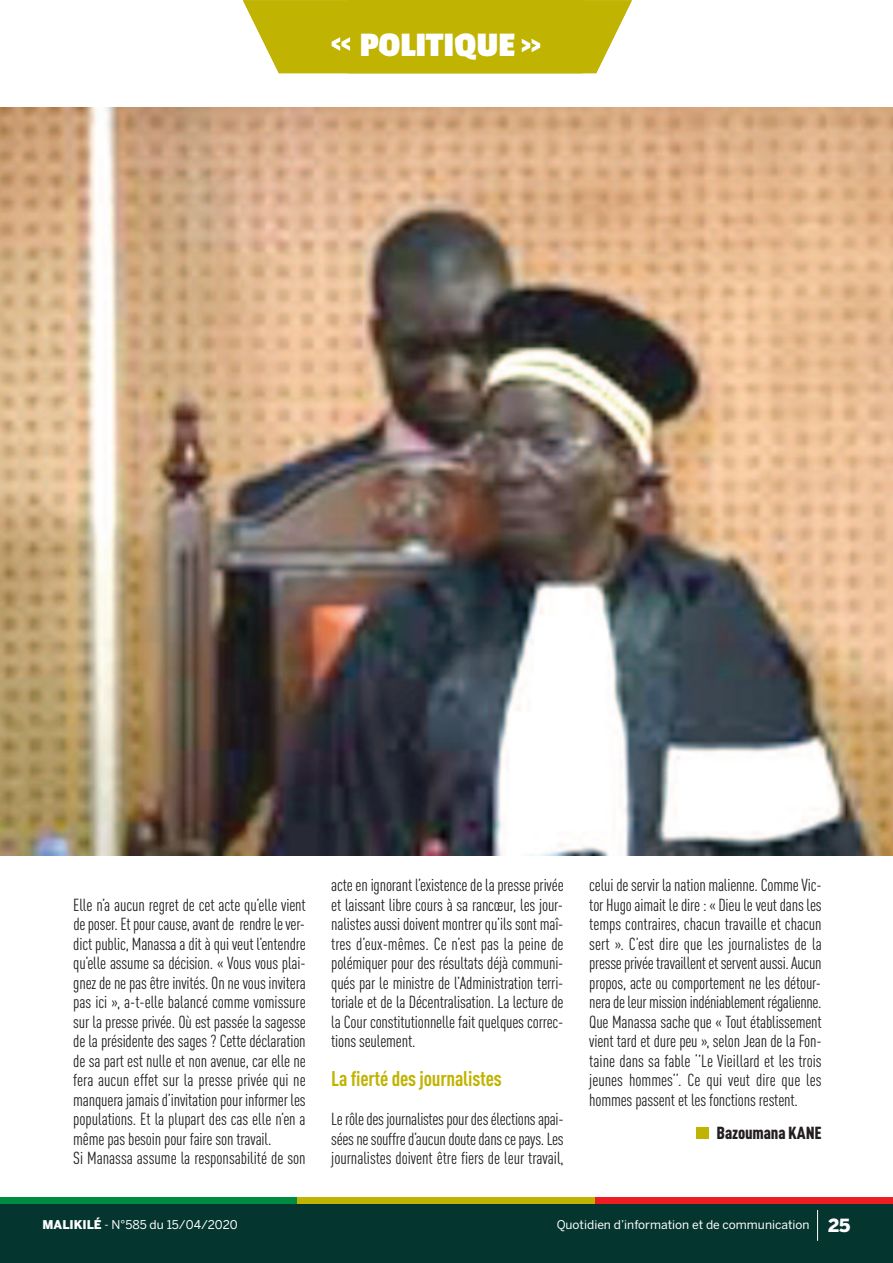
<style>
.page{position:relative;width:893px;height:1263px;background:#fff}
.page>*{position:absolute;margin:0;border:0;box-sizing:border-box;transform-origin:0 0}
.t1{font:700 36px "Passion One";color:#fff}
.t2{font:700 condensed 21px "DIN Pro";letter-spacing:-.01em;color:#c0b301}
.t3{font:condensed 17.25px/19.5px "DIN Pro";letter-spacing:-.01em;color:#231f20;text-align:justify}
.t4{font:900 condensed 17.25px "DIN Pro";letter-spacing:-.01em;color:#231f20}
.t5{font:12px "Benton Sans";color:#fff}
.s1{font-weight:900}
.s2{font-weight:900;font-size:18px}
</style>
<div class="page">
<div style="left:0;top:1203px;width:893px;height:60px;background:#05352f"></div>
<div style="left:0;top:1197px;width:298px;height:6px;background:#008b43"></div>
<div style="left:298px;top:1197px;width:297px;height:6px;background:#c0b301"></div>
<div style="left:595px;top:1197px;width:297px;height:6px;background:#ee1d23"></div>
<hr style="left:817px;top:1210px;width:1px;height:31px;background:#fff">
<svg style="left:243px;top:0;width:389px;height:73px;background:#c6ba19"></svg>
<div style="left:696px;top:1127px;width:12px;height:11px;background:#c0b301"></div>
<img style="left:0;top:107px;width:893px;height:748px">
<h1 class="t1" style="left:360px;top:26px;width:157px">POLITIQUE</h1>
<p class="t3" style="left:73px;top:896px;width:234px;text-align:left">Elle n’a aucun regret de cet acte qu’elle vient deposer.Etpourcause,avantde rendrelever&shy;dict public, Manassa a dit à qui veut l’entendre qu’elle assume sa décision. « Vous vous plai&shy;gnez de ne pas être invités. On ne vous invitera pas ici », a-t-elle balancé comme vomissure sur la presse privée. Où est passée la sagesse de la présidente des sages ? Cette déclaration de sa part est nulle et non avenue, car elle ne fera aucun effet sur la presse privée qui ne manquera jamais d’invitation pour informer les populations. Et la plupart des cas elle n’en a même pas besoin pour faire son travail.<br>Si Manassa assume la responsabilité de son</p>
<p class="t3" style="left:331px;top:877px;width:234px">acte en ignorant l’existence de la presse privée et laissant libre cours à sa rancœur, les jour&shy;nalistes aussi doivent montrer qu’ils sont maî&shy;tres d’eux-mêmes. Ce n’est pas la peine de polémiquer pour des résultats déjà communi&shy;qués par le ministre de l’Administration terri&shy;toriale et de la Décentralisation. La lecture de la Cour constitutionnelle fait quelques correc&shy;tions seulement.</p>
<p class="t2" style="left:331px;top:1071px;width:172px">La fierté des journalistes</p>
<p class="t3" style="left:331px;top:1111px;width:234px">Lerôledesjournalistespourdesélectionsapai&shy;séesnesouffred’aucundoutedanscepays.Les journalistes doivent être fiers de leur travail,</p>
<p class="t3" style="left:589px;top:877px;width:234px">celui de servir la nation malienne. Comme Vic&shy;tor Hugo aimait le dire : « Dieu le veut dans les temps contraires, chacun travaille et chacun sert ». C’est dire que les journalistes de la presseprivéetravaillentetserventaussi.Aucun propos, acte ou comportement ne les détour&shy;neradeleurmissionindéniablement régalienne.<br>Que Manassa sache que « Tout établissement vient tard et dure peu », selon Jean de la Fon&shy;taine dans sa fable ‘’Le Vieillard et les trois jeunes hommes’’. Ce qui veut dire que les hommes passent et les fonctions restent.</p>
<p class="t4" style="left:716px;top:1126px;width:107px">Bazoumana KANE</p>
<p class="t5" style="left:43px;top:1218px;width:197px"><span class="s1">MALIKILÉ</span> - N°585 du 15/04/2020</p>
<p class="t5" style="left:557px;top:1218px;width:295px">Quotidien d’information et de communication <span class="s2">25</span></p>
</div>
